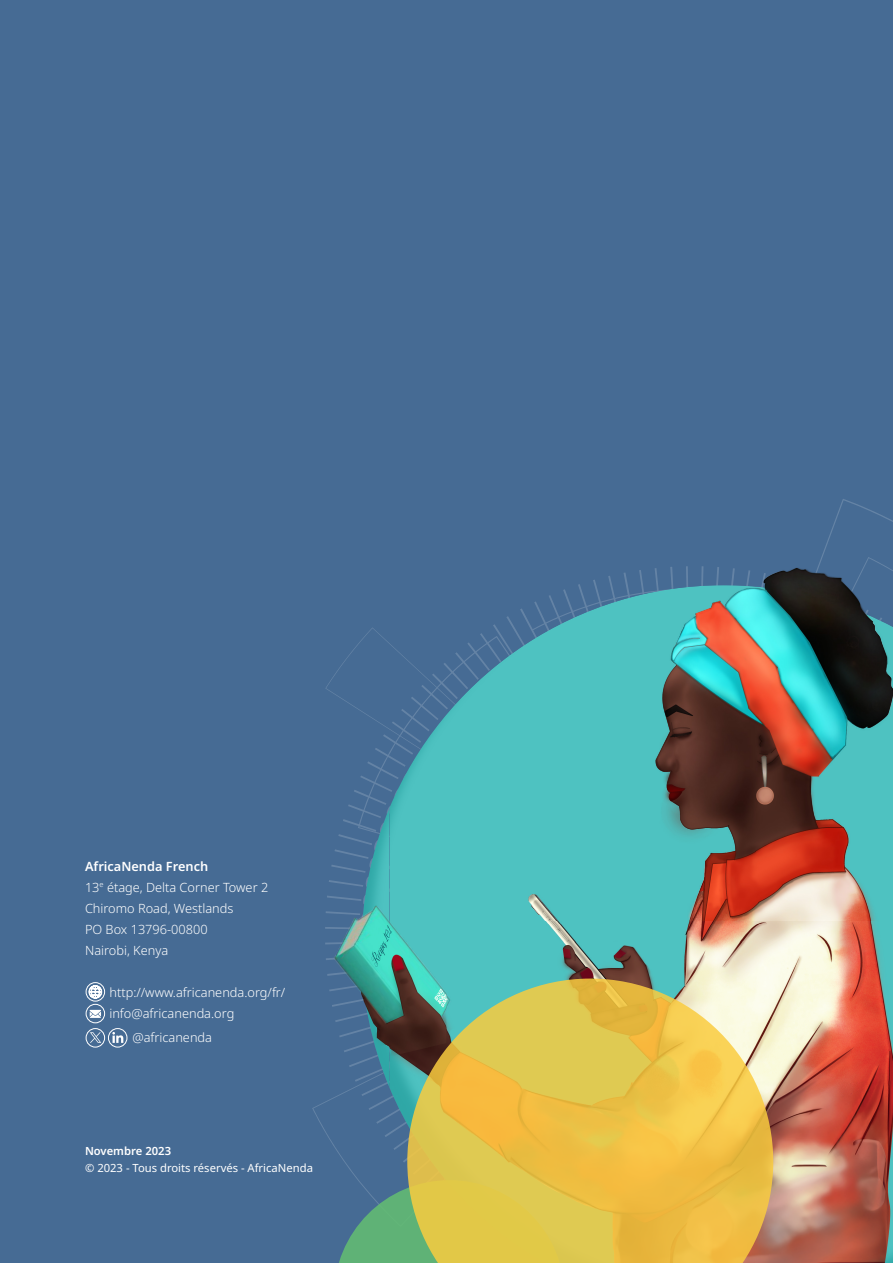
<style>
.page{position:relative;width:893px;height:1263px;background:#466b94}
.page>*{position:absolute;margin:0;border:0;box-sizing:border-box;transform-origin:0 0}
.t1{font:300 12.75px "Noto Sans";color:#fff}
.t2{font:600 12.75px "Noto Sans";color:#fff}
.t3{font:11.25px/16.5px "Noto Sans";color:#fff}
.s1{font-weight:600}
</style>
<div class="page">
<svg style="left:89px;top:985px;width:13px;height:14px"></svg>
<svg style="left:90px;top:1010px;width:11px;height:8px"></svg>
<div style="left:86px;top:1028px;width:19px;height:19px;border:1px solid #fff;border-radius:50%"></div>
<div style="left:108px;top:1028px;width:19px;height:19px;border:1px solid #fff;border-radius:50%"></div>
<svg style="left:112px;top:1032px;width:11px;height:11px"></svg>
<div style="left:86px;top:1004px;width:19px;height:19px;border:1px solid #fff;border-radius:50%"></div>
<div style="left:86px;top:982px;width:19px;height:19px;border:1px solid #fff;border-radius:50%"></div>
<div style="left:359px;top:583px;width:534px;height:680px;background:#4ec2c1;opacity:.56"></div>
<svg style="left:339px;top:1180px;width:68px;height:83px"></svg>
<svg style="left:407px;top:978px;width:366px;height:285px"></svg>
<img style="left:389px;top:559px;width:504px;height:362px">
<img style="left:325px;top:900px;width:121px;height:164px">
<svg style="left:90px;top:1032px;width:11px;height:11px"></svg>
<p class="t2" style="left:85px;top:858px;width:125px">AfricaNenda French</p>
<p class="t1" style="left:85px;top:878px;width:185px">13<sup>e</sup> étage, Delta Corner Tower 2</p>
<p class="t1" style="left:85px;top:899px;width:150px">Chiromo Road, Westlands</p>
<p class="t1" style="left:85px;top:920px;width:124px">PO Box 13796-00800</p>
<p class="t1" style="left:85px;top:941px;width:85px">Nairobi, Kenya</p>
<p class="t1" style="left:109px;top:983px;width:177px">http://www.africanenda.org/fr/</p>
<p class="t1" style="left:109px;top:1004px;width:126px">info@africanenda.org</p>
<p class="t1" style="left:132px;top:1028px;width:81px">@africanenda</p>
<p class="t3" style="left:85px;top:1143px;width:229px"><span class="s1">Novembre 2023<br></span>© 2023 - Tous droits réservés - AfricaNenda</p>
</div>
